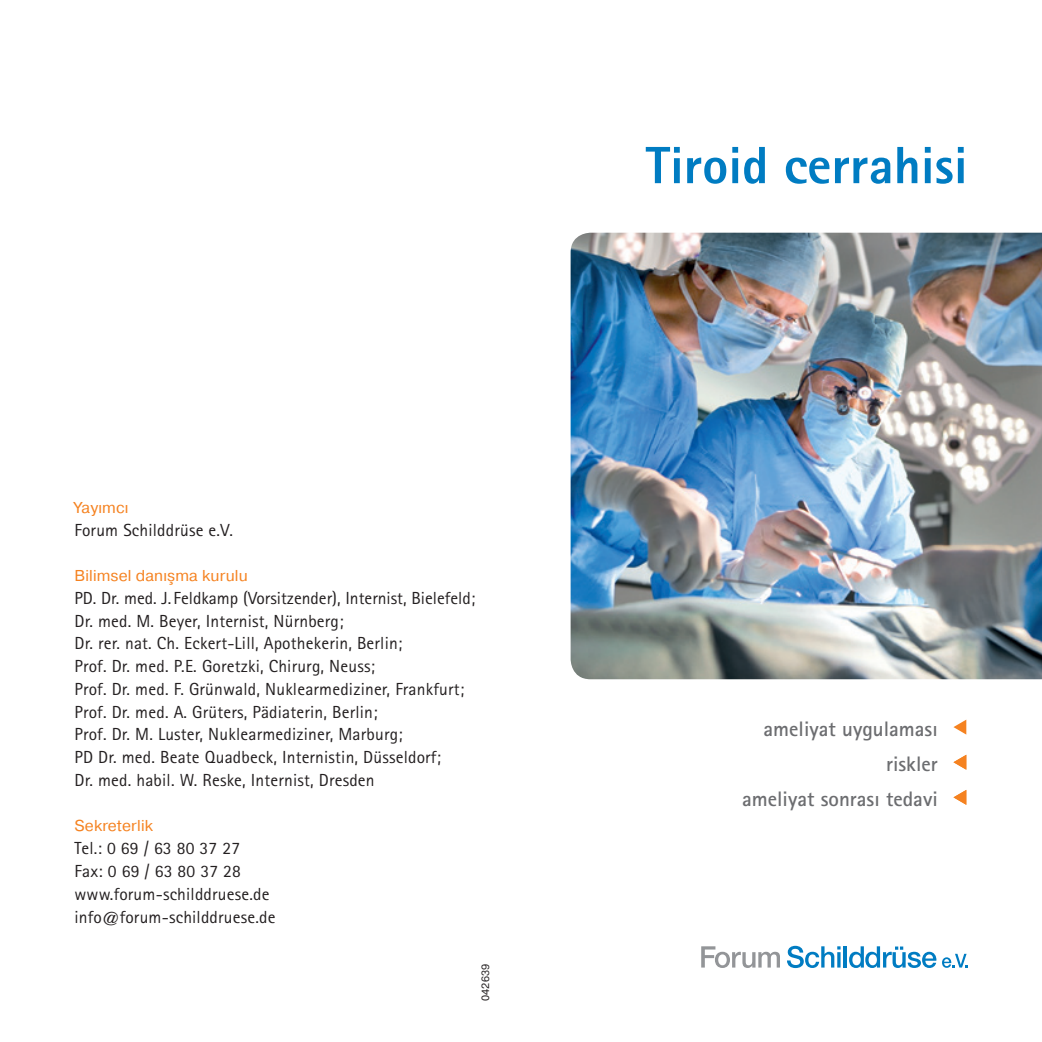
<style>
.page{position:relative;width:1042px;height:1042px;background:#fff}
.page>*{position:absolute;margin:0;border:0;box-sizing:border-box;transform-origin:0 0}
.t1{font:800 52.5px "Rotis Sans Serif";color:#007cc2}
.t2{font:700 21px/35.2px "Rotis Sans Serif";color:#6c6d70;text-align:right}
.t3{font:17.5px/22.8px "Rotis Sans Serif";letter-spacing:.01em;color:#231f20}
.t4{font:15.75px "Pragmatica Book T";letter-spacing:.01em;color:#f58220}
.t5{font:10.5px "Pragmatica Book T";letter-spacing:.01em;color:#231f20}
</style>
<div class="page">
<svg style="left:701px;top:946px;width:79px;height:22px"></svg>
<svg style="left:787px;top:946px;width:53px;height:22px"></svg>
<hr style="left:837px;top:952px;width:3px;height:15px;background:#007cc2">
<hr style="left:843px;top:946px;width:4px;height:21px;background:#007cc2">
<svg style="left:849px;top:946px;width:118px;height:22px"></svg>
<img style="left:570px;top:233px;width:472px;height:446px">
<svg style="left:953px;top:720px;width:13px;height:14px"></svg>
<svg style="left:953px;top:755px;width:13px;height:15px"></svg>
<svg style="left:953px;top:790px;width:13px;height:15px"></svg>
<p class="t4" style="left:74px;top:498px;width:56px">Yayımcı</p>
<p class="t3" style="left:74px;top:518px;width:160px">Forum Schilddrüse e.V.</p>
<p class="t4" style="left:74px;top:567px;width:175px">Bilimsel danışma kurulu</p>
<p class="t3" style="left:74px;top:586px;width:402px">PD. Dr. med. J. Feldkamp (Vorsitzender), Internist, Bielefeld; Dr. med. M. Beyer, Internist, Nürnberg;<br>Dr. rer. nat. Ch. Eckert-Lill, Apothekerin, Berlin;<br>Prof. Dr. med. P.E. Goretzki, Chirurg, Neuss;<br>Prof. Dr. med. F. Grünwald, Nuklearmediziner, Frankfurt; Prof. Dr. med. A. Grüters, Pädiaterin, Berlin;<br>Prof. Dr. M. Luster, Nuklearmediziner, Marburg;<br>PD Dr. med. Beate Quadbeck, Internistin, Düsseldorf;<br>Dr. med. habil. W. Reske, Internist, Dresden</p>
<p class="t4" style="left:74px;top:817px;width:80px">Sekreterlik</p>
<p class="t3" style="left:74px;top:837px;width:203px">Tel.: 0 69 / 63 80 37 27<br>Fax: 0 69 / 63 80 37 28 www.forum-schilddruese.de info@forum-schilddruese.de</p>
<p class="t5" style="left:480px;top:1001px;width:39px;rotate:-90deg">042639</p>
<h1 class="t1" style="left:646px;top:132px;width:323px">Tiroid cerrahisi</h1>
<p class="t2" style="left:742px;top:710px;width:197px">ameliyat uygulaması riskler<br>ameliyat sonrası tedavi</p>
</div>
